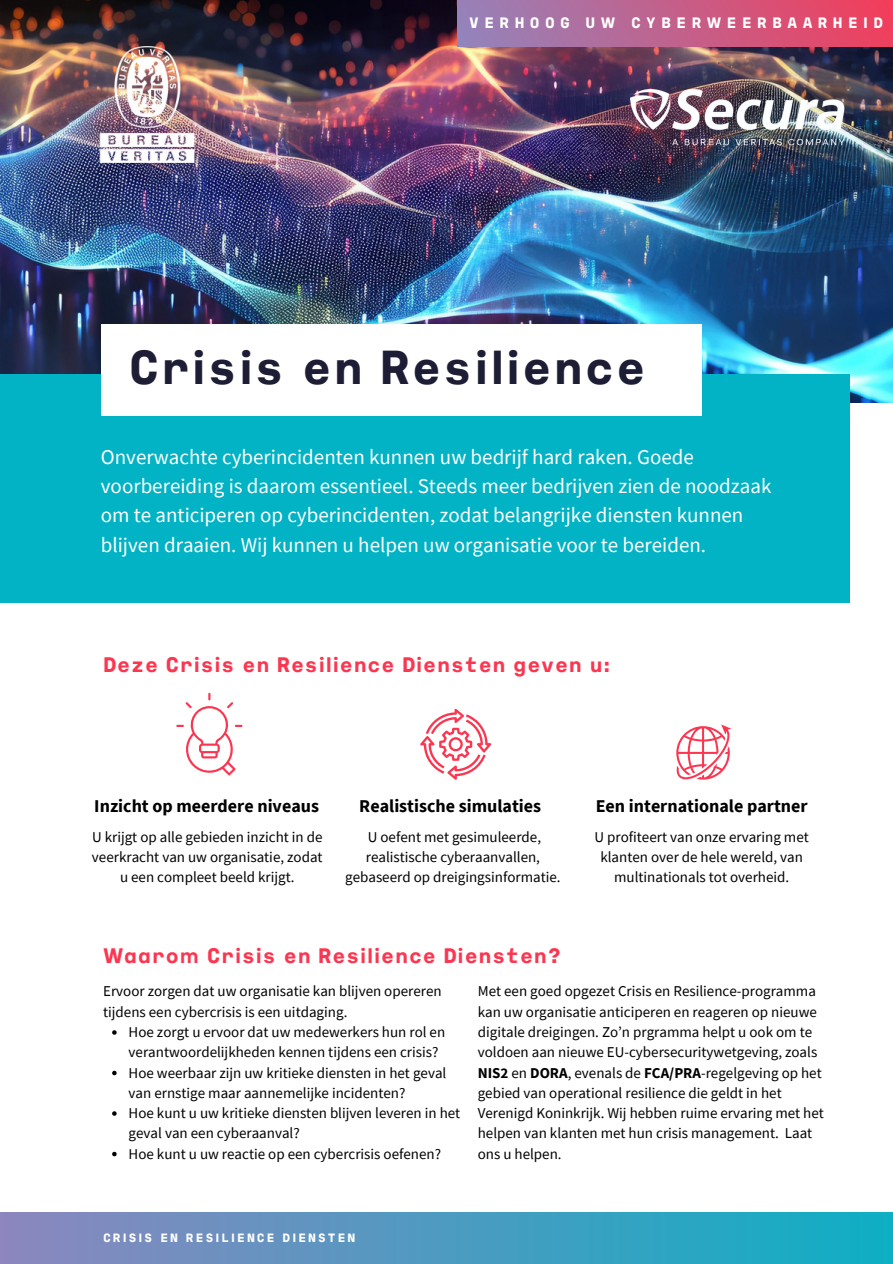
<style>
.page{position:relative;width:893px;height:1264px;background:#fff}
.page>*{position:absolute;margin:0;border:0;box-sizing:border-box;transform-origin:0 0}
.t1{font:700 expanded 47.4px "Bureau Veritas";letter-spacing:.01em;color:#1d1d35}
.t2{font:21px/29.2px "Source Sans Pro";color:#fff}
.t3{font:700 expanded 21px "Bureau Veritas";letter-spacing:.01em;color:#fc3650}
.t4{font:700 18px "Source Sans Pro";color:#000}
.t5{font:15px/20.2px "Source Sans Pro";color:#000}
.t6{font:700 expanded 15px "Bureau Veritas";letter-spacing:.36em;color:#fff}
.t7{font:700 expanded 12px "Bureau Veritas";letter-spacing:.17em;color:#fff}
.s1{font-weight:700}
</style>
<div class="page">
<img style="left:0;top:0;width:892px;height:402px">
<div style="left:0;top:374px;width:849px;height:228px;background:#01b3c4"></div>
<div style="left:101px;top:324px;width:600px;height:92px;background:#fff"></div>
<img style="left:630px;top:89px;width:215px;height:62px">
<img style="left:33px;top:16px;width:228px;height:147px">
<div style="left:0;top:1212px;width:892px;height:51px;background:linear-gradient(to right,#8c87be,#0eafc4)"></div>
<svg style="left:176px;top:692px;width:66px;height:83px"></svg>
<svg style="left:112px;top:1030px;width:5px;height:4px"></svg>
<svg style="left:112px;top:1070px;width:5px;height:5px"></svg>
<svg style="left:112px;top:1111px;width:5px;height:4px"></svg>
<svg style="left:112px;top:1151px;width:5px;height:5px"></svg>
<svg style="left:420px;top:708px;width:71px;height:71px"></svg>
<svg style="left:676px;top:724px;width:55px;height:55px"></svg>
<div style="left:457px;top:0;width:435px;height:46px;background:linear-gradient(to right,#9483bb,#f13e5b)"></div>
<p class="t6" style="left:469px;top:18px;width:415px">VERHOOG UW CYBERWEERBAARHEID</p>
<h5 class="t1" style="left:129px;top:351px;width:519px">Crisis en Resilience</h5>
<h1 class="t2" style="left:101px;top:442px;width:672px">Onverwachte cyberincidenten kunnen uw bedrijf hard raken. Goede voorbereiding is daarom essentieel. Steeds meer bedrijven zien de noodzaak om te anticiperen op cyberincidenten, zodat belangrijke diensten kunnen blijven draaien. Wij kunnen u helpen uw organisatie voor te bereiden.</h1>
<h6 class="t3" style="left:103px;top:657px;width:508px">Deze Crisis en Resilience Diensten geven u:</h6>
<h3 class="t4" style="left:94px;top:794px;width:226px">Inzicht op meerdere niveaus</h3>
<h2 class="t5" style="left:92px;top:826px;width:232px;text-align:center">U krijgt op alle gebieden inzicht in de veerkracht van uw organisatie, zodat u een compleet beeld krijgt.</h2>
<h6 class="t4" style="left:359px;top:794px;width:183px">Realistische simulaties</h6>
<h2 class="t4" style="left:595px;top:794px;width:213px">Een internationale partner</h2>
<h6 class="t5" style="left:345px;top:826px;width:217px;text-align:center">U oefent met gesimuleerde, realistische cyberaanvallen, gebaseerd op dreigingsinformatie.</h6>
<h6 class="t5" style="left:594px;top:826px;width:216px;text-align:center">U profiteert van onze ervaring met klanten over de hele wereld, van multinationals tot overheid.</h6>
<p class="t3" style="left:103px;top:948px;width:459px">Waarom Crisis en Resilience Diensten?</p>
<p class="t5" style="left:103px;top:981px;width:340px">Ervoor zorgen dat uw organisatie kan blijven opereren tijdens een cybercrisis is een uitdaging.</p>
<p class="t5" style="left:129px;top:1021px;width:318px">Hoe zorgt u ervoor dat uw medewerkers hun rol en verantwoordelijkheden kennen tijdens een crisis?</p>
<p class="t5" style="left:129px;top:1062px;width:319px">Hoe weerbaar zijn uw kritieke diensten in het geval van ernstige maar aannemelijke incidenten?</p>
<h4 class="t5" style="left:129px;top:1102px;width:333px">Hoe kunt u uw kritieke diensten blijven leveren in het geval van een cyberaanval?</h4>
<h4 class="t5" style="left:129px;top:1143px;width:314px">Hoe kunt u uw reactie op een cybercrisis oefenen?</h4>
<h4 class="t5" style="left:477px;top:981px;width:347px">Met een goed opgezet Crisis en Resilience-programma kan uw organisatie anticiperen en reageren op nieuwe digitale dreigingen. Zo’n prgramma helpt u ook om te voldoen aan nieuwe EU-cybersecuritywetgeving, zoals <span class="s1">NIS2</span> en <span class="s1">DORA</span>, evenals de <span class="s1">FCA/PRA</span>-regelgeving op het gebied van operational resilience die geldt in het Verenigd Koninkrijk. Wij hebben ruime ervaring met het helpen van klanten met hun crisis management. Laat ons u helpen.</h4>
<p class="t7" style="left:103px;top:1233px;width:254px">CRISIS EN RESILIENCE DIENSTEN</p>
</div>
